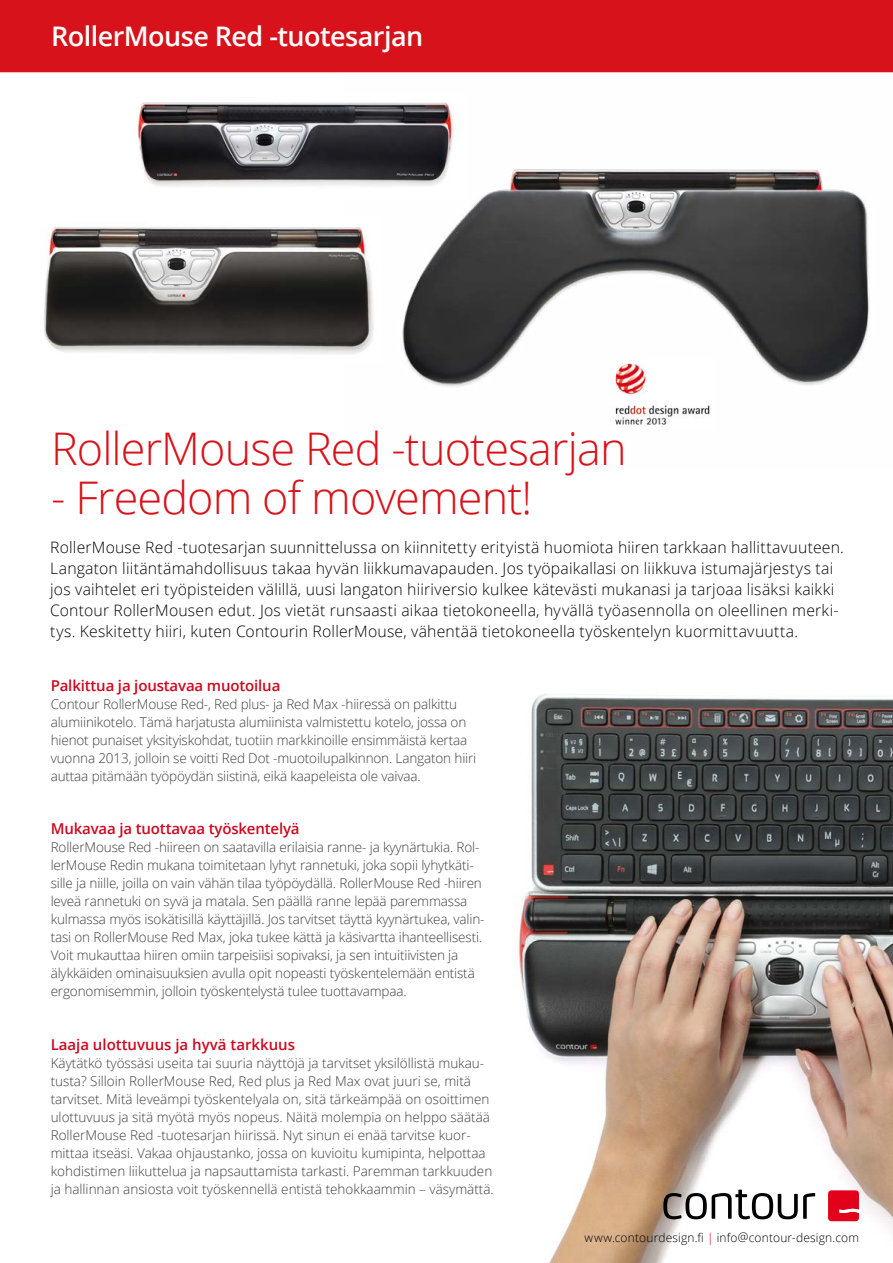
<style>
.page{position:relative;width:893px;height:1263px;background:#fff}
.page>*{position:absolute;margin:0;border:0;box-sizing:border-box;transform-origin:0 0}
.t1{font:300 45px "Open Sans";letter-spacing:-.02em;color:#d8121b}
.t2{font:600 27px "Open Sans";letter-spacing:-.02em;color:#fff}
.t3{font:300 15.75px/21px "Open Sans";letter-spacing:.015em;color:#000}
.t4{font:600 15px "Open Sans";letter-spacing:-.01em;color:#cd071e}
.t5{font:300 13.5px/18px "Open Sans";letter-spacing:-.01em;color:#3e3d40}
.t6{font:300 12px "Open Sans";letter-spacing:.015em;color:#000}
.s1{color:#e2001a}
</style>
<div class="page">
<div style="left:0;top:0;width:893px;height:72px;background:#d8121b"></div>
<img style="left:402px;top:169px;width:467px;height:218px">
<img style="left:516px;top:694px;width:377px;height:569px">
<img style="left:138px;top:102px;width:329px;height:97px">
<img style="left:44px;top:227px;width:330px;height:127px">
<img style="left:610px;top:358px;width:103px;height:67px">
<svg style="left:663px;top:1189px;width:152px;height:30px"></svg>
<svg style="left:828px;top:1190px;width:31px;height:31px"></svg>
<h2 class="t2" style="left:51px;top:18px;width:374px">RollerMouse Red -tuotesarjan</h2>
<h1 class="t1" style="left:51px;top:418px;width:577px">RollerMouse Red -tuotesarjan</h1>
<h1 class="t1" style="left:51px;top:467px;width:483px">- Freedom of movement!</h1>
<p class="t3" style="left:50px;top:536px;width:795px">RollerMouse Red -tuotesarjan suunnittelussa on kiinnitetty erityistä huomiota hiiren tarkkaan hallittavuuteen.<br>Langaton liitäntämahdollisuus takaa hyvän liikkumavapauden. Jos työpaikallasi on liikkuva istumajärjestys tai jos vaihtelet eri työpisteiden välillä, uusi langaton hiiriversio kulkee kätevästi mukanasi ja tarjoaa lisäksi kaikki Contour RollerMousen edut. Jos vietät runsaasti aikaa tietokoneella, hyvällä työasennolla on oleellinen merki&shy;tys. Keskitetty hiiri, kuten Contourin RollerMouse, vähentää tietokoneella työskentelyn kuormittavuutta.</p>
<p class="t4" style="left:51px;top:675px;width:231px">Palkittua ja joustavaa muotoilua</p>
<p class="t5" style="left:51px;top:694px;width:427px">Contour RollerMouse Red-, Red plus- ja Red Max -hiiressä on palkittu alumiinikotelo. Tämä harjatusta alumiinista valmistettu kotelo, jossa on hienot punaiset yksityiskohdat, tuotiin markkinoille ensimmäistä kertaa vuonna 2013, jolloin se voitti Red Dot -muotoilupalkinnon. Langaton hiiri auttaa pitämään työpöydän siistinä, eikä kaapeleista ole vaivaa.</p>
<p class="t4" style="left:51px;top:818px;width:250px">Mukavaa ja tuottavaa työskentelyä</p>
<p class="t5" style="left:51px;top:838px;width:435px">RollerMouse Red -hiireen on saatavilla erilaisia ranne- ja kyynärtukia. Rol&shy;lerMouse Redin mukana toimitetaan lyhyt rannetuki, joka sopii lyhytkäti&shy;sille ja niille, joilla on vain vähän tilaa työpöydällä. RollerMouse Red -hiiren leveä rannetuki on syvä ja matala. Sen päällä ranne lepää paremmassa kulmassa myös isokätisillä käyttäjillä. Jos tarvitset täyttä kyynärtukea, valin&shy;tasi on RollerMouse Red Max, joka tukee kättä ja käsivartta ihanteellisesti.<br>Voit mukauttaa hiiren omiin tarpeisiisi sopivaksi, ja sen intuitiivisten ja älykkäiden ominaisuuksien avulla opit nopeasti työskentelemään entistä ergonomisemmin, jolloin työskentelystä tulee tuottavampaa.</p>
<p class="t4" style="left:51px;top:1034px;width:246px">Laaja ulottuvuus ja hyvä tarkkuus</p>
<p class="t5" style="left:51px;top:1054px;width:445px">Käytätkö työssäsi useita tai suuria näyttöjä ja tarvitset yksilöllistä mukau&shy;tusta? Silloin RollerMouse Red, Red plus ja Red Max ovat juuri se, mitä tarvitset. Mitä leveämpi työskentelyala on, sitä tärkeämpää on osoittimen ulottuvuus ja sitä myötä myös nopeus. Näitä molempia on helppo säätää RollerMouse Red -tuotesarjan hiirissä. Nyt sinun ei enää tarvitse kuor&shy;mittaa itseäsi. Vakaa ohjaustanko, jossa on kuvioitu kumipinta, helpottaa kohdistimen liikuttelua ja napsauttamista tarkasti. Paremman tarkkuuden ja hallinnan ansiosta voit työskennellä entistä tehokkaammin – väsymättä.</p>
<p class="t6" style="left:585px;top:1229px;width:276px">www.contourdesign.fi <span class="s1">|</span> info@contour-design.com</p>
</div>
